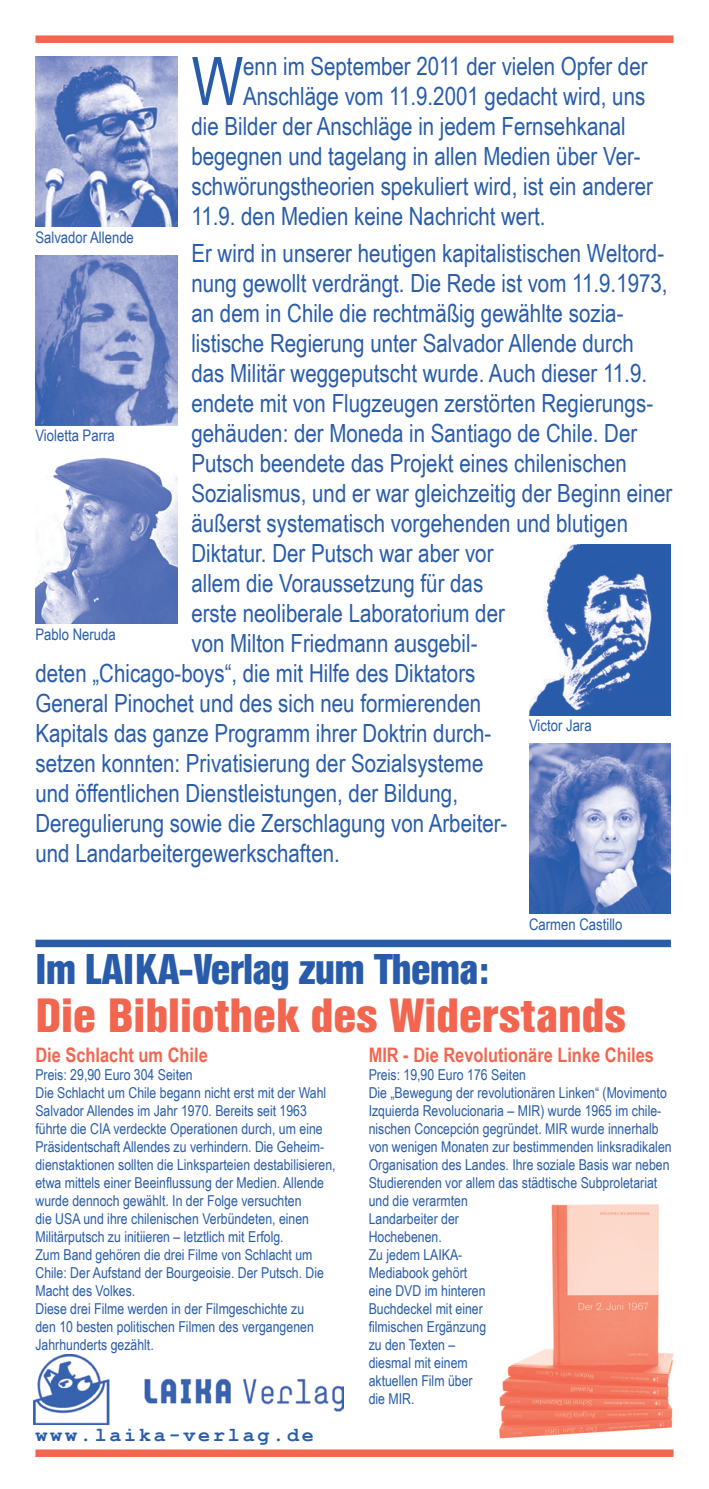
<style>
.page{position:relative;width:709px;height:1489px;background:#fff}
.page>*{position:absolute;margin:0;border:0;box-sizing:border-box;transform-origin:0 0}
.t1{font:67px "Arial Narrow";color:#285caa}
.t2{font:700 47.5px "Helvetica Con BQ";color:#f26650}
.t3{font:700 42.5px "Helvetica Con BQ";letter-spacing:-.02em;color:#285caa;scale:.96 1}
.t4{font:25px "Arial Narrow";color:#285caa}
.t5{font:700 20px "Arial Narrow";color:#f26650}
.t6{font:700 20px "Courier New";letter-spacing:.14em;color:#285caa}
.t7{font:16px "Arial Narrow";color:#285caa}
.t8{font:15px/18px "Arial Narrow";color:#285caa}
</style>
<div class="page">
<img style="left:499px;top:1204px;width:174px;height:235px">
<div style="left:35px;top:35px;width:638px;height:8px;background:#f26650"></div>
<div style="left:35px;top:1449px;width:638px;height:7px;background:#f26650"></div>
<img style="left:35px;top:57px;width:142px;height:170px">
<img style="left:35px;top:255px;width:142px;height:170px">
<img style="left:35px;top:457px;width:142px;height:167px">
<img style="left:529px;top:545px;width:142px;height:170px">
<img style="left:529px;top:743px;width:142px;height:170px">
<div style="left:35px;top:939px;width:636px;height:8px;background:#285caa"></div>
<img style="left:34px;top:1354px;width:310px;height:69px">
<p class="t1" style="left:191px;top:32px;width:53px">W</p>
<p class="t4" style="left:243px;top:48px;width:406px">enn im September 2011 der vielen Opfer der</p>
<p class="t4" style="left:243px;top:78px;width:403px">Anschläge vom 11.9.2001 gedacht wird, uns</p>
<p class="t4" style="left:191px;top:108px;width:436px">die Bilder der Anschläge in jedem Fernsehkanal</p>
<p class="t4" style="left:191px;top:138px;width:451px">begegnen und tagelang in allen Medien über Ver-</p>
<p class="t4" style="left:191px;top:168px;width:463px">schwörungstheorien spekuliert wird, ist ein anderer</p>
<p class="t4" style="left:191px;top:198px;width:356px">11.9. den Medien keine Nachricht wert.</p>
<p class="t4" style="left:191px;top:235px;width:474px">Er wird in unserer heutigen kapitalistischen Weltord-</p>
<p class="t4" style="left:191px;top:265px;width:478px">nung gewollt verdrängt. Die Rede ist vom 11.9.1973,</p>
<p class="t4" style="left:191px;top:295px;width:433px">an dem in Chile die rechtmäßig gewählte sozia-</p>
<p class="t4" style="left:191px;top:325px;width:444px">listische Regierung unter Salvador Allende durch</p>
<p class="t4" style="left:191px;top:355px;width:457px">das Militär weggeputscht wurde. Auch dieser 11.9.</p>
<p class="t4" style="left:191px;top:385px;width:463px">endete mit von Flugzeugen zerstörten Regierungs-</p>
<p class="t4" style="left:191px;top:415px;width:447px">gehäuden: der Moneda in Santiago de Chile. Der</p>
<p class="t4" style="left:191px;top:445px;width:437px">Putsch beendete das Projekt eines chilenischen</p>
<p class="t4" style="left:191px;top:475px;width:482px">Sozialismus, und er war gleichzeitig der Beginn einer</p>
<p class="t4" style="left:191px;top:505px;width:438px">äußerst systematisch vorgehenden und blutigen</p>
<p class="t4" style="left:191px;top:535px;width:303px">Diktatur. Der Putsch war aber vor</p>
<p class="t4" style="left:191px;top:565px;width:293px">allem die Voraussetzung für das</p>
<p class="t4" style="left:191px;top:595px;width:315px">erste neoliberale Laboratorium der</p>
<p class="t4" style="left:191px;top:625px;width:288px">von Milton Friedmann ausgebil-</p>
<p class="t4" style="left:35px;top:655px;width:441px">deten „Chicago-boys“, die mit Hilfe des Diktators</p>
<p class="t4" style="left:35px;top:685px;width:447px">General Pinochet und des sich neu formierenden</p>
<p class="t4" style="left:35px;top:715px;width:457px">Kapitals das ganze Programm ihrer Doktrin durch-</p>
<p class="t4" style="left:35px;top:745px;width:449px">setzen konnten: Privatisierung der Sozialsysteme</p>
<p class="t4" style="left:35px;top:775px;width:424px">und öffentlichen Dienstleistungen, der Bildung,</p>
<p class="t4" style="left:35px;top:805px;width:473px">Deregulierung sowie die Zerschlagung von Arbeiter-</p>
<p class="t4" style="left:35px;top:835px;width:306px">und Landarbeitergewerkschaften.</p>
<p class="t7" style="left:35px;top:225px;width:100px">Salvador Allende</p>
<p class="t7" style="left:35px;top:424px;width:81px">Violetta Parra</p>
<p class="t7" style="left:35px;top:622px;width:82px">Pablo Neruda</p>
<p class="t7" style="left:529px;top:713px;width:64px">Victor Jara</p>
<p class="t7" style="left:529px;top:912px;width:95px">Carmen Castillo</p>
<p class="t3" style="left:35px;top:946px;width:473px">Im LAIKA-Verlag zum Thema:</p>
<p class="t2" style="left:35px;top:989px;width:592px">Die Bibliothek des Widerstands</p>
<p class="t5" style="left:35px;top:1039px;width:174px">Die Schlacht um Chile</p>
<p class="t8" style="left:35px;top:1064px;width:159px">Preis: 29,90 Euro 304 Seiten</p>
<p class="t8" style="left:35px;top:1082px;width:302px">Die Schlacht um Chile begann nicht erst mit der Wahl Salvador Allendes im Jahr 1970. Bereits seit 1963 führte die CIA verdeckte Operationen durch, um eine Präsidentschaft Allendes zu verhindern. Die Geheim&shy;dienstaktionen sollten die Linksparteien destabilisieren, etwa mittels einer Beeinflussung der Medien. Allende wurde dennoch gewählt. In der Folge versuchten<br>die USA und ihre chilenischen Verbündeten, einen Militärputsch zu initiieren – letztlich mit Erfolg.</p>
<p class="t8" style="left:35px;top:1244px;width:290px">Zum Band gehören die drei Filme von Schlacht um<br>Chile: Der Aufstand der Bourgeoisie. Der Putsch. Die<br>Macht des Volkes.</p>
<p class="t8" style="left:35px;top:1298px;width:280px">Diese drei Filme werden in der Filmgeschichte zu den 10 besten politischen Filmen des vergangenen<br>Jahrhunderts gezählt.</p>
<p class="t6" style="left:35px;top:1422px;width:280px">www.laika-verlag.de</p>
<p class="t5" style="left:369px;top:1039px;width:287px">MIR - Die Revolutionäre Linke Chiles</p>
<p class="t8" style="left:369px;top:1064px;width:159px">Preis: 19,90 Euro 176 Seiten</p>
<p class="t8" style="left:369px;top:1082px;width:304px">Die „Bewegung der revolutionären Linken“ (Movimento Izquierda Revolucionaria – MIR) wurde 1965 im chile&shy;nischen Concepción gegründet. MIR wurde innerhalb von wenigen Monaten zur bestimmenden linksradikalen Organisation des Landes. Ihre soziale Basis war neben Studierenden vor allem das städtische Subproletariat und die verarmten<br>Landarbeiter der<br>Hochebenen.</p>
<p class="t8" style="left:369px;top:1244px;width:119px">Zu jedem LAIKA-<br>Mediabook gehört eine DVD im hinteren<br>Buchdeckel mit einer filmischen Ergänzung zu den Texten – diesmal mit einem aktuellen Film über die MIR.</p>
</div>
